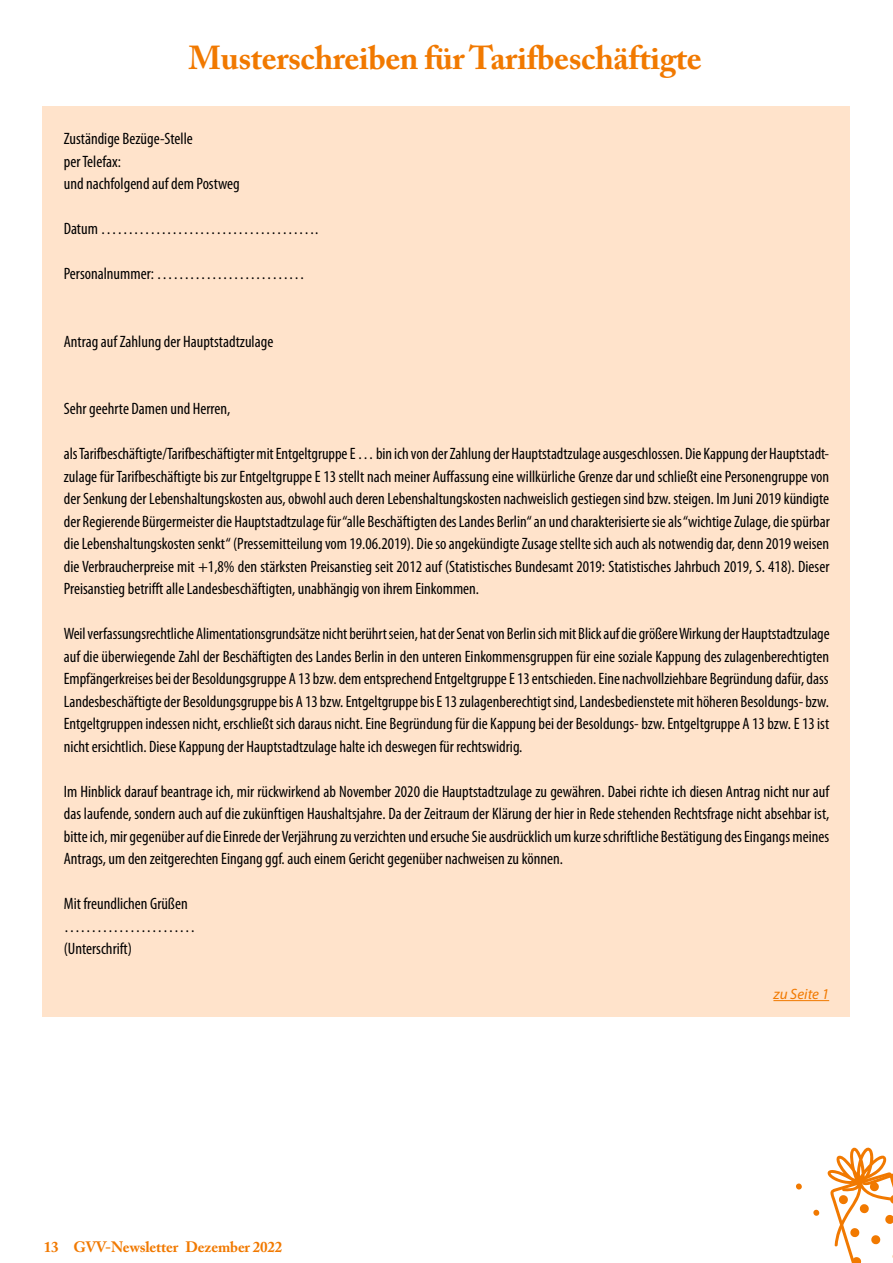
<style>
.page{position:relative;width:893px;height:1263px;background:#fff}
.page>*{position:absolute;margin:0;border:0;box-sizing:border-box;transform-origin:0 0}
.H1-UE_22pt_orange{font:700 33px "Adobe Caslon Pro";letter-spacing:-.01em;color:#f17900}
.fliestext_condensed{font:condensed 16.5px/22.5px "Myriad Pro";color:#000;text-align:justify}
.t1{font:700 15px "Adobe Caslon Pro";letter-spacing:-.01em;color:#f17900}
.textanker_zurueck{font:italic 15px "Myriad Pro";color:#f17900}
</style>
<div class="page">
<div style="left:43px;top:106px;width:807px;height:910px;background:#ffe3cb"></div>
<hr style="left:773px;top:1000px;width:56px;height:1px;background:#f17900">
<svg style="left:796px;top:1183px;width:6px;height:7px"></svg>
<svg style="left:813px;top:1209px;width:7px;height:7px"></svg>
<svg style="left:827px;top:1147px;width:66px;height:116px"></svg>
<h1 class="H1-UE_22pt_orange" style="left:188px;top:38px;width:515px">Musterschreiben für Tarifbeschäftigte</h1>
<p class="fliestext_condensed" style="left:64px;top:127px;width:131px">Zuständige Bezüge-Stelle</p>
<p class="fliestext_condensed" style="left:64px;top:150px;width:59px">per Telefax:</p>
<p class="fliestext_condensed" style="left:64px;top:172px;width:178px">und nachfolgend auf dem Postweg</p>
<p class="fliestext_condensed" style="left:64px;top:217px;width:256px">Datum ………………………………….</p>
<p class="fliestext_condensed" style="left:64px;top:262px;width:243px">Personalnummer: ………………………</p>
<p class="fliestext_condensed" style="left:64px;top:330px;width:211px">Antrag auf Zahlung der Hauptstadtzulage</p>
<p class="fliestext_condensed" style="left:64px;top:397px;width:168px">Sehr geehrte Damen und Herren,</p>
<p class="fliestext_condensed" style="left:64px;top:442px;width:767px">als Tarifbeschäftigte/Tarifbeschäftigter mit Entgeltgruppe E … bin ich von der Zahlung der Hauptstadtzulage ausgeschlossen. Die Kappung der Hauptstadt&shy;zulage für Tarifbeschäftigte bis zur Entgeltgruppe E 13 stellt nach meiner Auffassung eine willkürliche Grenze dar und schließt eine Personengruppe von der Senkung der Lebenshaltungskosten aus, obwohl auch deren Lebenshaltungskosten nachweislich gestiegen sind bzw. steigen. Im Juni 2019 kündigte der Regierende Bürgermeister die Hauptstadtzulage für “alle Beschäftigten des Landes Berlin“ an und charakterisierte sie als “wichtige Zulage, die spürbar die Lebenshaltungskosten senkt“ (Pressemitteilung vom 19.06.2019). Die so angekündigte Zusage stellte sich auch als notwendig dar, denn 2019 weisen die Verbraucherpreise mit +1,8% den stärksten Preisanstieg seit 2012 auf (Statistisches Bundesamt 2019: Statistisches Jahrbuch 2019, S. 418). Dieser Preisanstieg betrifft alle Landesbeschäftigten, unabhängig von ihrem Einkommen.</p>
<p class="fliestext_condensed" style="left:64px;top:622px;width:767px">Weil verfassungsrechtliche Alimentationsgrundsätze nicht berührt seien, hat der Senat von Berlin sich mit Blick auf die größere Wirkung der Hauptstadtzulage auf die überwiegende Zahl der Beschäftigten des Landes Berlin in den unteren Einkommensgruppen für eine soziale Kappung des zulagenberechtigten Empfängerkreises bei der Besoldungsgruppe A 13 bzw. dem entsprechend Entgeltgruppe E 13 entschieden. Eine nachvollziehbare Begründung dafür, dass Landesbeschäftigte der Besoldungsgruppe bis A 13 bzw. Entgeltgruppe bis E 13 zulagenberechtigt sind, Landesbedienstete mit höheren Besoldungs- bzw.<br>Entgeltgruppen indessen nicht, erschließt sich daraus nicht. Eine Begründung für die Kappung bei der Besoldungs- bzw. Entgeltgruppe A 13 bzw. E 13 ist nicht ersichtlich. Diese Kappung der Hauptstadtzulage halte ich deswegen für rechtswidrig.</p>
<p class="fliestext_condensed" style="left:64px;top:780px;width:767px">Im Hinblick darauf beantrage ich, mir rückwirkend ab November 2020 die Hauptstadtzulage zu gewähren. Dabei richte ich diesen Antrag nicht nur auf das laufende, sondern auch auf die zukünftigen Haushaltsjahre. Da der Zeitraum der Klärung der hier in Rede stehenden Rechtsfrage nicht absehbar ist, bitte ich, mir gegenüber auf die Einrede der Verjährung zu verzichten und ersuche Sie ausdrücklich um kurze schriftliche Bestätigung des Eingangs meines Antrags, um den zeitgerechten Eingang ggf. auch einem Gericht gegenüber nachweisen zu können.</p>
<p class="fliestext_condensed" style="left:64px;top:892px;width:125px">Mit freundlichen Grüßen</p>
<p class="fliestext_condensed" style="left:64px;top:915px;width:134px">……………………</p>
<p class="fliestext_condensed" style="left:64px;top:937px;width:70px">(Unterschrift)</p>
<p class="t1" style="left:44px;top:1238px;width:240px">13 GVV-Newsletter Dezember 2022</p>
<p class="textanker_zurueck" style="left:773px;top:985px;width:57px">zu Seite 1</p>
</div>
